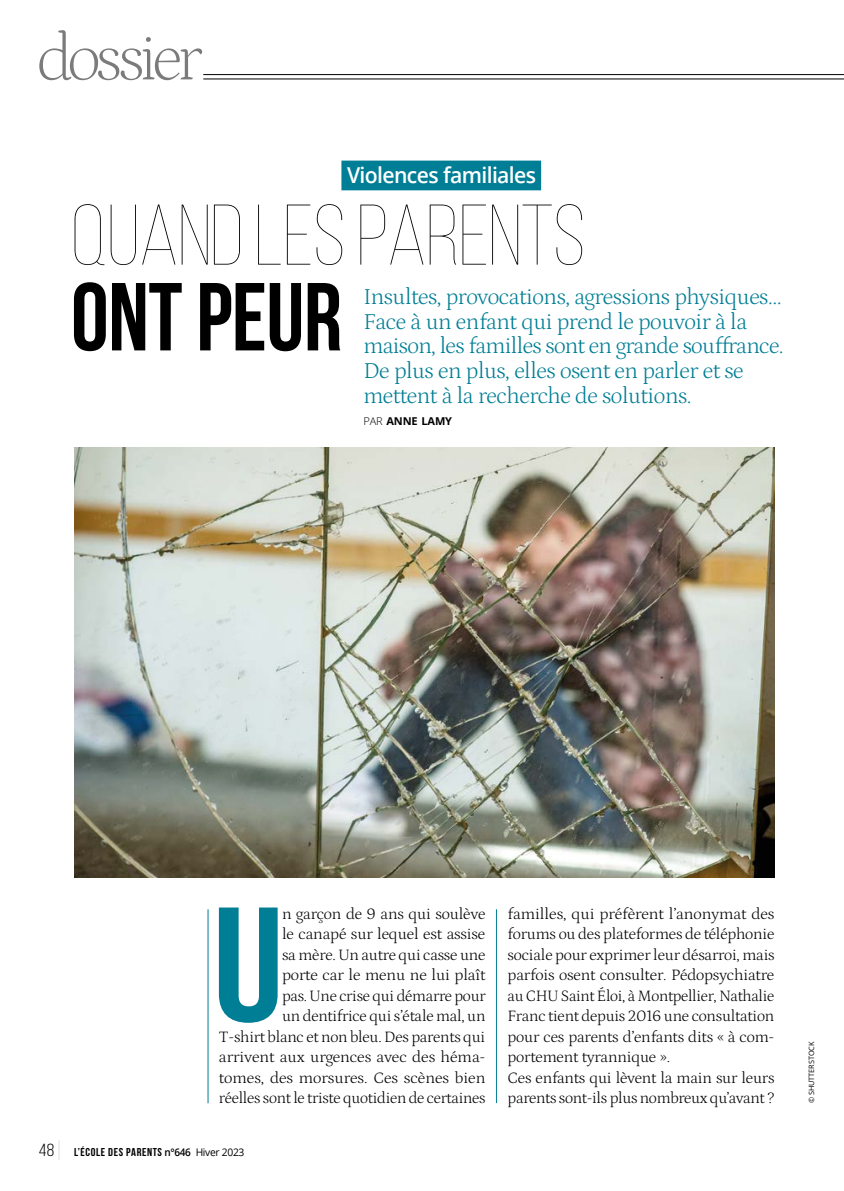
<style>
.page{position:relative;width:844px;height:1191px;background:#fff}
.page>*{position:absolute;margin:0;border:0;box-sizing:border-box;transform-origin:0 0}
.t1{font:700 162.58px "Bebas Neue";color:#007e95;scale:1.1 1}
.t2{font:700 96.25px "Bebas Neue";letter-spacing:-.005em;color:#000}
.t3{font:100 85.75px "Bebas Neue";letter-spacing:-.01em;color:#000;scale:1.04 1}
.t4{font:300 67.02px "Petrona";letter-spacing:-.08em;color:#7c7b7b}
.t5{font:23.1px/24.5px "Petrona";letter-spacing:-.02em;color:#007e95}
.t6{font:600 21.88px "Open Sans";letter-spacing:-.03em;color:#fff}
.t7{font:17.5px "Bebas Neue";color:#000;scale:1.1 1}
.t8{font:16.1px/20.5px "Petrona";letter-spacing:-.01em;color:#000;text-align:right}
.t9{font:700 11.38px "Bebas Neue";letter-spacing:.05em;color:#000;scale:1.05 1}
.t10{font:700 10.85px "Open Sans";letter-spacing:-.015em;color:#000}
.t11{font:7.35px "Open Sans";letter-spacing:-.01em;color:#000}
.s1{font-weight:300}
.s2{font-weight:100;font-size:28px;color:#9d9d9c}
.s3{font-family:"Open Sans";font-weight:600;font-size:10.5px}
.s4{font-family:"Open Sans";font-weight:400;font-size:10.5px}
</style>
<div class="page">
<hr style="left:203px;top:74px;width:640px;height:1px;background:#000">
<hr style="left:203px;top:78px;width:640px;height:1px;background:#000">
<hr style="left:496px;top:909px;width:1px;height:194px;background:#007e95">
<hr style="left:208px;top:909px;width:1px;height:194px;background:#007e95">
<div style="left:341px;top:161px;width:200px;height:29px;background:#007e95"></div>
<img style="left:74px;top:448px;width:700px;height:430px">
<h3 class="t4" style="left:37px;top:9px;width:166px">dossier</h3>
<h3 class="t6" style="left:347px;top:160px;width:191px">Violences familiales</h3>
<h3 class="t3" style="left:71px;top:190px;width:496px">QUAND LES PARENTS</h3>
<h2 class="t2" style="left:71px;top:264px;width:272px">ONT PEUR</h2>
<h3 class="t5" style="left:363px;top:283px;width:421px">Insultes, provocations, agressions physiques… Face à un enfant qui prend le pouvoir à la maison, les familles sont en grande souffrance.<br>De plus en plus, elles osent en parler et se mettent à la recherche de solutions.</h3>
<p class="t10" style="left:363px;top:413px;width:90px"><span class="s1">par</span> ANNE LAMY</p>
<p class="t8" style="left:219px;top:902px;width:268px">n garçon de 9 ans qui soulève<br>le canapé sur lequel est assise<br>sa mère. Un autre qui casse une<br>porte car le menu ne lui plaît<br>pas. Une crise qui démarre pour<br>un dentifrice qui s’étale mal, un<br>T-shirt blanc et non bleu. Des parents qui arrivent aux urgences avec des héma&shy;tomes, des morsures. Ces scènes bien réelles sont le triste quotidien de certaines</p>
<p class="t8" style="left:507px;top:902px;width:268px;text-align:left">familles, qui préfèrent l’anonymat des forums ou des plateformes de téléphonie sociale pour exprimer leur désarroi, mais parfois osent consulter. Pédopsychiatre au CHU Saint Éloi, à Montpellier, Nathalie Franc tient depuis 2016 une consultation pour ces parents d’enfants dits « à com&shy;portement tyrannique ».<br>Ces enfants qui lèvent la main sur leurs parents sont-ils plus nombreux qu’avant ?</p>
<h1 class="t1" style="left:212px;top:876px;width:66px">U</h1>
<p class="t7" style="left:39px;top:1140px;width:22px">48<span class="s2">|</span></p>
<p class="t9" style="left:74px;top:1146px;width:164px">L’ÉCOLE DES PARENTS <span class="s3">n°646</span> <span class="s4">Hiver 2023</span></p>
<p class="t11" style="left:806px;top:1103px;width:63px;rotate:-90deg">© SHUTTERSTOCK</p>
</div>
